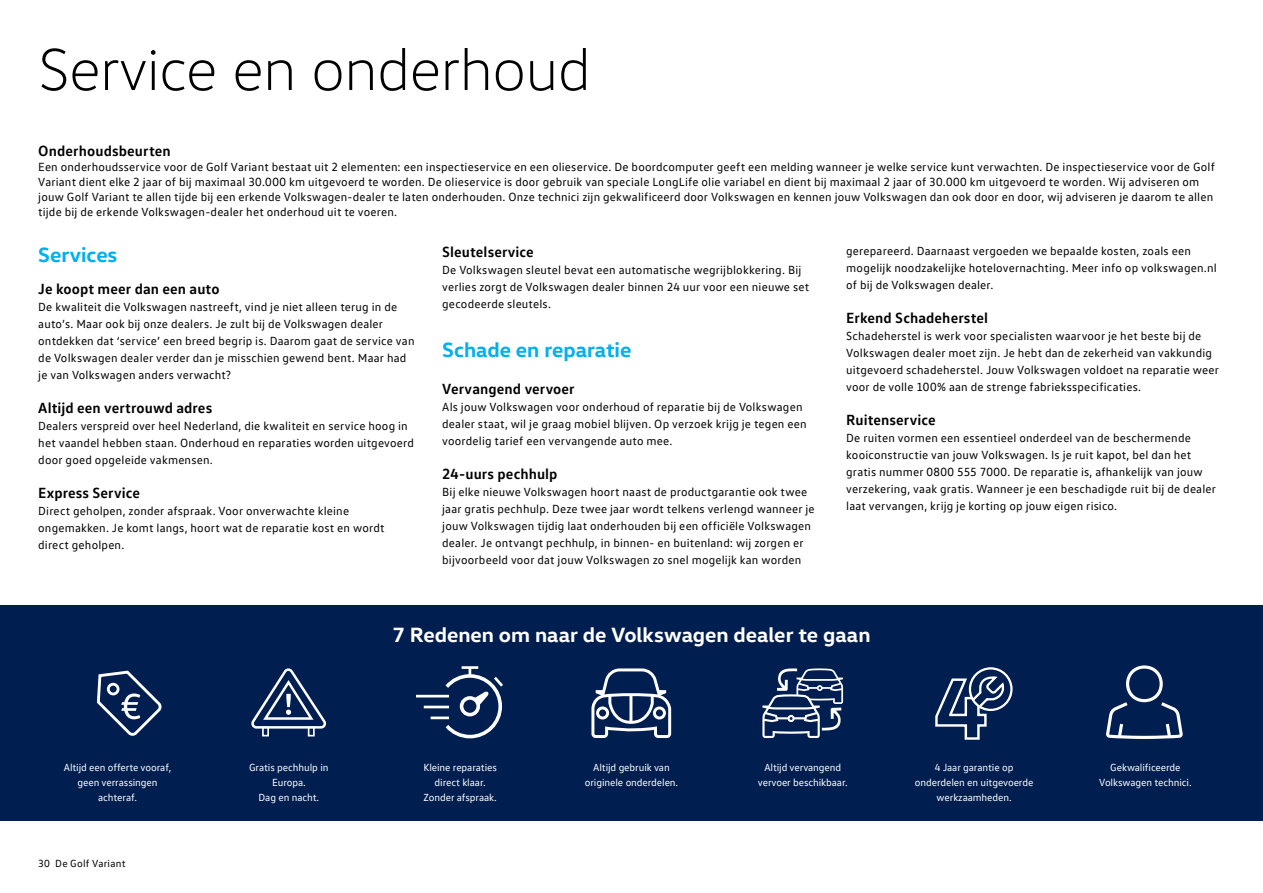
<style>
.page{position:relative;width:1263px;height:893px;background:#fff}
.page>*{position:absolute;margin:0;border:0;box-sizing:border-box;transform-origin:0 0}
.t1{font:300 60px "VW Head";letter-spacing:-.01em;color:#000}
.t2{font:700 21px "VW Head";color:#fff}
.t3{font:700 21px "VW Head";color:#00b0f0}
.t4{font:700 15px "VW Text";letter-spacing:.005em;color:#000}
.t5{font:12px/17px "VW Text";letter-spacing:.015em;color:#000}
.t6{font:10.5px/15px "VW Text";letter-spacing:-.01em;color:#fff;text-align:center}
.t7{font:10.5px "VW Text";letter-spacing:.02em;color:#000}
</style>
<div class="page">
<div style="left:0;top:605px;width:1263px;height:216px;background:#001e50"></div>
<svg style="left:1106px;top:665px;width:77px;height:74px"></svg>
<svg style="left:762px;top:668px;width:81px;height:70px"></svg>
<svg style="left:96px;top:670px;width:66px;height:66px"></svg>
<svg style="left:251px;top:668px;width:75px;height:62px"></svg>
<div style="left:262px;top:726px;width:7px;height:10px;border:2px solid #fff"></div>
<div style="left:308px;top:726px;width:7px;height:10px;border:2px solid #fff"></div>
<hr style="left:462px;top:666px;width:16px;height:3px;background:#fff">
<hr style="left:416px;top:695px;width:33px;height:2px;background:#fff">
<hr style="left:424px;top:706px;width:25px;height:2px;background:#fff">
<hr style="left:431px;top:716px;width:18px;height:3px;background:#fff">
<svg style="left:442px;top:668px;width:61px;height:71px"></svg>
<svg style="left:591px;top:668px;width:81px;height:70px"></svg>
<div style="left:969px;top:667px;width:43px;height:44px;border:2px solid #fff;border-radius:50%"></div>
<svg style="left:935px;top:674px;width:73px;height:66px"></svg>
<h1 class="t1" style="left:38px;top:34px;width:554px">Service en onderhoud</h1>
<p class="t4" style="left:38px;top:141px;width:134px">Onderhoudsbeurten</p>
<p class="t5" style="left:38px;top:159px;width:1178px;line-height:15px">Een onderhoudsservice voor de Golf Variant bestaat uit 2 elementen: een inspectieservice en een olieservice. De boordcomputer geeft een melding wanneer je welke service kunt verwachten. De inspectieservice voor de Golf Variant dient elke 2 jaar of bij maximaal 30.000 km uitgevoerd te worden. De olieservice is door gebruik van speciale LongLife olie variabel en dient bij maximaal 2 jaar of 30.000 km uitgevoerd te worden. Wij adviseren om jouw Golf Variant te allen tijde bij een erkende Volkswagen-dealer te laten onderhouden. Onze technici zijn gekwalificeerd door Volkswagen en kennen jouw Volkswagen dan ook door en door, wij adviseren je daarom te allen tijde bij de erkende Volkswagen-dealer het onderhoud uit te voeren.</p>
<h2 class="t3" style="left:38px;top:241px;width:81px">Services</h2>
<p class="t4" style="left:38px;top:279px;width:183px">Je koopt meer dan een auto</p>
<p class="t5" style="left:38px;top:298px;width:378px">De kwaliteit die Volkswagen nastreeft, vind je niet alleen terug in de auto’s. Maar ook bij onze dealers. Je zult bij de Volkswagen dealer ontdekken dat ‘service’ een breed begrip is. Daarom gaat de service van de Volkswagen dealer verder dan je misschien gewend bent. Maar had je van Volkswagen anders verwacht?</p>
<p class="t4" style="left:38px;top:398px;width:176px">Altijd een vertrouwd adres</p>
<p class="t5" style="left:38px;top:417px;width:377px">Dealers verspreid over heel Nederland, die kwaliteit en service hoog in het vaandel hebben staan. Onderhoud en reparaties worden uitgevoerd door goed opgeleide vakmensen.</p>
<p class="t4" style="left:38px;top:483px;width:103px">Express Service</p>
<p class="t5" style="left:38px;top:502px;width:348px">Direct geholpen, zonder afspraak. Voor onverwachte kleine ongemakken. Je komt langs, hoort wat de reparatie kost en wordt direct geholpen.</p>
<p class="t4" style="left:442px;top:242px;width:93px">Sleutelservice</p>
<p class="t5" style="left:442px;top:262px;width:368px">De Volkswagen sleutel bevat een automatische wegrijblokkering. Bij verlies zorgt de Volkswagen dealer binnen 24 uur voor een nieuwe set gecodeerde sleutels.</p>
<h2 class="t3" style="left:442px;top:336px;width:191px">Schade en reparatie</h2>
<p class="t4" style="left:442px;top:379px;width:134px">Vervangend vervoer</p>
<p class="t5" style="left:442px;top:398px;width:366px">Als jouw Volkswagen voor onderhoud of reparatie bij de Volkswagen dealer staat, wil je graag mobiel blijven. Op verzoek krijg je tegen een voordelig tarief een vervangende auto mee.</p>
<p class="t4" style="left:442px;top:464px;width:117px">24-uurs pechhulp</p>
<p class="t5" style="left:442px;top:483px;width:374px">Bij elke nieuwe Volkswagen hoort naast de productgarantie ook twee jaar gratis pechhulp. Deze twee jaar wordt telkens verlengd wanneer je jouw Volkswagen tijdig laat onderhouden bij een officiële Volkswagen dealer. Je ontvangt pechhulp, in binnen- en buitenland: wij zorgen er bijvoorbeeld voor dat jouw Volkswagen zo snel mogelijk kan worden</p>
<p class="t5" style="left:846px;top:242px;width:372px">gerepareerd. Daarnaast vergoeden we bepaalde kosten, zoals een mogelijk noodzakelijke hotelovernachting. Meer info op volkswagen.nl of bij de Volkswagen dealer.</p>
<p class="t4" style="left:846px;top:308px;width:143px">Erkend Schadeherstel</p>
<p class="t5" style="left:846px;top:327px;width:374px">Schadeherstel is werk voor specialisten waarvoor je het beste bij de Volkswagen dealer moet zijn. Je hebt dan de zekerheid van vakkundig uitgevoerd schadeherstel. Jouw Volkswagen voldoet na reparatie weer voor de volle 100% aan de strenge fabrieksspecificaties.</p>
<p class="t4" style="left:846px;top:410px;width:91px">Ruitenservice</p>
<p class="t5" style="left:846px;top:429px;width:371px">De ruiten vormen een essentieel onderdeel van de beschermende kooiconstructie van jouw Volkswagen. Is je ruit kapot, bel dan het gratis nummer 0800 555 7000. De reparatie is, afhankelijk van jouw verzekering, vaak gratis. Wanneer je een beschadigde ruit bij de dealer laat vervangen, krijg je korting op jouw eigen risico.</p>
<h2 class="t2" style="left:392px;top:621px;width:480px">7 Redenen om naar de Volkswagen dealer te gaan</h2>
<p class="t6" style="left:64px;top:759px;width:109px">Altijd een offerte vooraf, geen verrassingen achteraf.</p>
<p class="t6" style="left:249px;top:759px;width:81px">Gratis pechhulp in<br>Europa.<br>Dag en nacht.</p>
<p class="t6" style="left:423px;top:759px;width:75px">Kleine reparaties direct klaar.<br>Zonder afspraak.</p>
<p class="t6" style="left:585px;top:759px;width:95px">Altijd gebruik van originele onderdelen.</p>
<p class="t6" style="left:758px;top:759px;width:91px">Altijd vervangend vervoer beschikbaar.</p>
<p class="t6" style="left:915px;top:759px;width:120px">4 Jaar garantie op onderdelen en uitgevoerde werkzaamheden.</p>
<p class="t6" style="left:1099px;top:759px;width:94px">Gekwalificeerde<br>Volkswagen technici.</p>
<p class="t7" style="left:38px;top:857px;width:89px">30 De Golf Variant</p>
</div>
